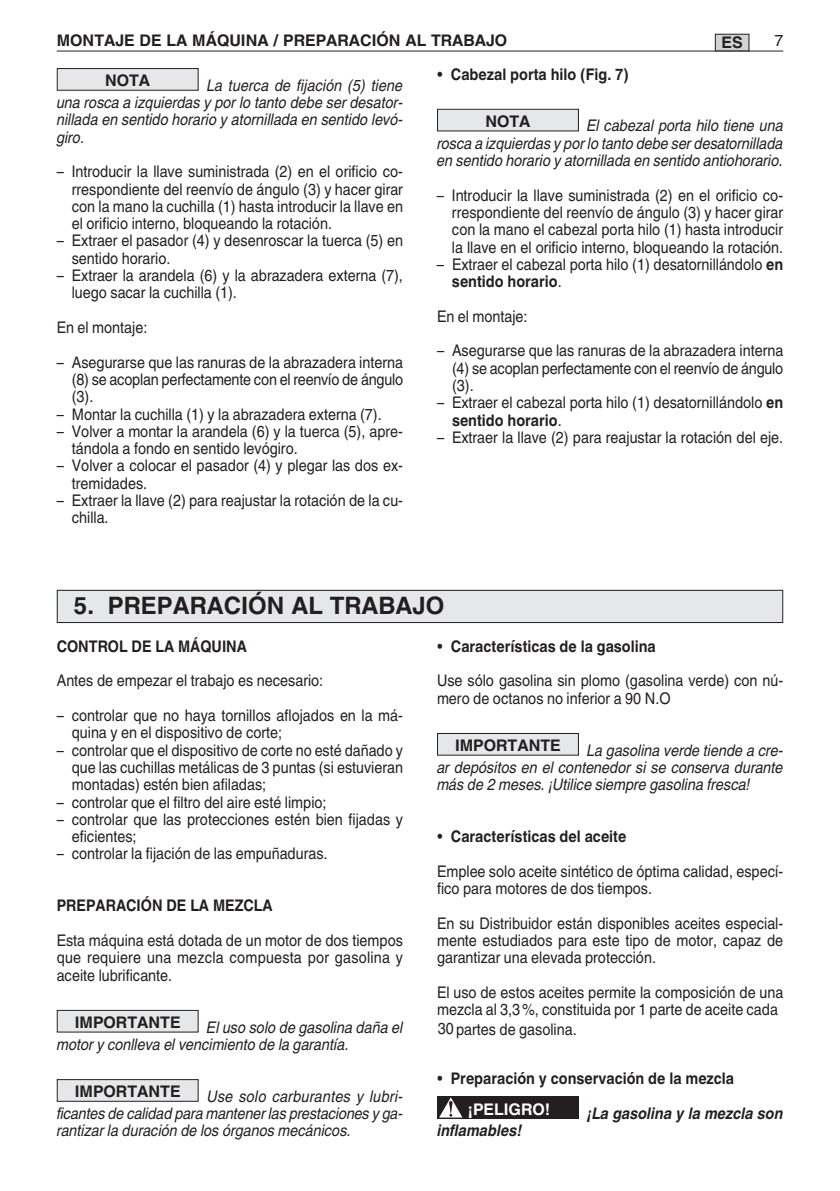
<style>
.page{position:relative;width:840px;height:1191px;background:#fff}
.page>*{position:absolute;margin:0;border:0;box-sizing:border-box;transform-origin:0 0}
.t1{font:700 24px "Helvetica World";color:#231f20}
.t2{font:16px/17.2px "Helvetica World";color:#231f20;scale:.9 1}
.t3{font:italic 16px/17.2px "Helvetica World";color:#231f20;text-align:justify;scale:.9 1}
.t4{font:700 16px "Helvetica World";color:#231f20;scale:.9 1}
.t5{font:700 16px "Helvetica World";color:#231f20}
.t6{font:italic 700 16px "Helvetica World";color:#231f20;scale:.9 1}
.t7{font:700 16px "Helvetica World";color:#fff}
.t8{font:16px "Helvetica World";color:#231f20}
.s1{font-weight:700}
</style>
<div class="page">
<div style="left:58px;top:69px;width:139px;height:21px;background:#e6e7e8"></div>
<div style="left:57px;top:68px;width:141px;height:23px;border:1px solid #231f20"></div>
<div style="left:438px;top:110px;width:139px;height:20px;background:#e6e7e8"></div>
<div style="left:437px;top:109px;width:141px;height:22px;border:1px solid #231f20"></div>
<hr style="left:57px;top:51px;width:725px;height:1px;background:#231f20">
<div style="left:715px;top:34px;width:33px;height:17px;background:#d1d3d4"></div>
<div style="left:714px;top:34px;width:34px;height:17px;border:1px solid #231f20"></div>
<div style="left:58px;top:1080px;width:139px;height:20px;background:#e6e7e8"></div>
<div style="left:57px;top:1079px;width:141px;height:22px;border:1px solid #231f20"></div>
<div style="left:58px;top:1011px;width:139px;height:20px;background:#e6e7e8"></div>
<div style="left:57px;top:1010px;width:141px;height:22px;border:1px solid #231f20"></div>
<svg style="left:437px;top:1096px;width:28px;height:23px"></svg>
<svg style="left:439px;top:1097px;width:23px;height:20px"></svg>
<svg style="left:448px;top:1101px;width:4px;height:12px"></svg>
<div style="left:465px;top:1096px;width:113px;height:23px;background:#231f20"></div>
<div style="left:438px;top:734px;width:139px;height:20px;background:#e6e7e8"></div>
<div style="left:437px;top:733px;width:141px;height:22px;border:1px solid #231f20"></div>
<div style="left:58px;top:591px;width:723px;height:31px;background:#e6e7e8"></div>
<div style="left:57px;top:590px;width:725px;height:33px;border:1px solid #231f20"></div>
<p class="t5" style="left:57px;top:31px;width:452px">MONTAJE DE LA MÁQUINA / PREPARACIÓN AL TRABAJO</p>
<p class="t5" style="left:721px;top:33px;width:23px">ES</p>
<p class="t8" style="left:773px;top:34px;width:10px">7</p>
<p class="t5" style="left:105px;top:71px;width:47px">NOTA</p>
<p class="t4" style="left:437px;top:65px;width:214px">• Cabezal porta hilo (Fig. 7)</p>
<p class="t3" style="left:436px;top:119px;width:386px;text-indent:150px">El cabezal porta hilo tiene una rosca a izquierdas y por lo tanto debe ser desatornillada en sentido horario y atornillada en sentido antiohorario.</p>
<p class="t2" style="left:451px;top:188px;width:369px;text-align:justify;text-indent:-15px">– Introducir la llave suministrada (2) en el orificio co&shy;rrespondiente del reenvío de ángulo (3) y hacer girar con la mano el cabezal porta hilo (1) hasta introducir la llave en el orificio interno, bloqueando la rotación.</p>
<p class="t2" style="left:451px;top:257px;width:369px;text-indent:-15px">– Extraer el cabezal porta hilo (1) desatornillándolo <span class="s1">en sentido horario</span>.</p>
<p class="t2" style="left:437px;top:309px;width:102px">En el montaje:</p>
<p class="t2" style="left:452px;top:344px;width:369px;text-align:justify;text-indent:-15px">– Asegurarse que las ranuras de la abrazadera interna (4) se acoplan perfectamente con el reenvío de ángulo (3).</p>
<p class="t2" style="left:452px;top:396px;width:369px;text-indent:-15px">– Extraer el cabezal porta hilo (1) desatornillándolo <span class="s1">en sentido horario</span>.</p>
<p class="t2" style="left:437px;top:430px;width:386px">– Extraer la llave (2) para reajustar la rotación del eje.</p>
<p class="t3" style="left:57px;top:78px;width:386px;text-indent:150px">La tuerca de fijación (5) tiene una rosca a izquierdas y por lo tanto debe ser desator&shy;nillada en sentido horario y atornillada en sentido levó&shy;giro.</p>
<p class="t2" style="left:72px;top:165px;width:369px;text-align:justify;text-indent:-15px">– Introducir la llave suministrada (2) en el orificio co&shy;rrespondiente del reenvío de ángulo (3) y hacer girar con la mano la cuchilla (1) hasta introducir la llave en el orificio interno, bloqueando la rotación.</p>
<p class="t2" style="left:72px;top:234px;width:369px;text-indent:-15px">– Extraer el pasador (4) y desenroscar la tuerca (5) en sentido horario.</p>
<p class="t2" style="left:72px;top:268px;width:369px;text-indent:-15px">– Extraer la arandela (6) y la abrazadera externa (7), luego sacar la cuchilla (1).</p>
<p class="t2" style="left:57px;top:320px;width:102px">En el montaje:</p>
<p class="t2" style="left:72px;top:355px;width:369px;text-align:justify;text-indent:-15px">– Asegurarse que las ranuras de la abrazadera interna (8) se acoplan perfectamente con el reenvío de ángulo (3).</p>
<p class="t2" style="left:57px;top:407px;width:362px">– Montar la cuchilla (1) y la abrazadera externa (7).</p>
<p class="t2" style="left:72px;top:424px;width:369px;text-indent:-15px">– Volver a montar la arandela (6) y la tuerca (5), apre&shy;tándola a fondo en sentido levógiro.</p>
<p class="t2" style="left:72px;top:459px;width:369px;text-indent:-15px">– Volver a colocar el pasador (4) y plegar las dos ex&shy;tremidades.</p>
<p class="t2" style="left:72px;top:493px;width:369px;text-indent:-15px">– Extraer la llave (2) para reajustar la rotación de la cu&shy;chilla.</p>
<p class="t5" style="left:485px;top:112px;width:47px">NOTA</p>
<h1 class="t1" style="left:74px;top:592px;width:372px">5. PREPARACIÓN AL TRABAJO</h1>
<p class="t4" style="left:57px;top:637px;width:213px">CONTROL DE LA MÁQUINA</p>
<p class="t2" style="left:57px;top:674px;width:297px">Antes de empezar el trabajo es necesario:</p>
<p class="t2" style="left:72px;top:708px;width:369px;text-indent:-15px">– controlar que no haya tornillos aflojados en la má&shy;quina y en el dispositivo de corte;</p>
<p class="t2" style="left:72px;top:743px;width:369px;text-align:justify;text-indent:-15px">– controlar que el dispositivo de corte no esté dañado y que las cuchillas metálicas de 3 puntas (si estuvieran montadas) estén bien afiladas;</p>
<p class="t2" style="left:57px;top:795px;width:301px">– controlar que el filtro del aire esté limpio;</p>
<p class="t2" style="left:72px;top:812px;width:369px;text-indent:-15px">– controlar que las protecciones estén bien fijadas y eficientes;</p>
<p class="t2" style="left:57px;top:847px;width:302px">– controlar la fijación de las empuñaduras.</p>
<p class="t4" style="left:57px;top:896px;width:241px">PREPARACIÓN DE LA MEZCLA</p>
<p class="t2" style="left:57px;top:933px;width:386px;text-align:justify">Esta máquina está dotada de un motor de dos tiempos que requiere una mezcla compuesta por gasolina y aceite lubrificante.</p>
<p class="t5" style="left:75px;top:1012px;width:107px">IMPORTANTE</p>
<p class="t3" style="left:57px;top:1020px;width:386px;text-indent:150px">El uso solo de gasolina daña el motor y conlleva el vencimiento de la garantía.</p>
<p class="t3" style="left:57px;top:1089px;width:386px;text-indent:150px">Use solo carburantes y lubri&shy;ficantes de calidad para mantener las prestaciones y ga&shy;rantizar la duración de los órganos mecánicos.</p>
<p class="t5" style="left:75px;top:1082px;width:107px">IMPORTANTE</p>
<p class="t4" style="left:437px;top:637px;width:244px">• Características de la gasolina</p>
<p class="t2" style="left:437px;top:674px;width:386px">Use sólo gasolina sin plomo (gasolina verde) con nú&shy;mero de octanos no inferior a 90 N.O</p>
<p class="t5" style="left:455px;top:736px;width:107px">IMPORTANTE</p>
<p class="t3" style="left:437px;top:743px;width:386px;text-indent:150px">La gasolina verde tiende a cre&shy;ar depósitos en el contenedor si se conserva durante más de 2 meses. ¡Utilice siempre gasolina fresca!</p>
<p class="t4" style="left:437px;top:827px;width:212px">• Características del aceite</p>
<p class="t2" style="left:437px;top:864px;width:386px">Emplee solo aceite sintético de óptima calidad, especí&shy;fico para motores de dos tiempos.</p>
<p class="t2" style="left:437px;top:916px;width:386px;text-align:justify">En su Distribuidor están disponibles aceites especial&shy;mente estudiados para este tipo de motor, capaz de garantizar una elevada protección.</p>
<p class="t2" style="left:437px;top:985px;width:386px">El uso de estos aceites permite la composición de una mezcla al 3,3%, constituida por 1 parte de aceite cada</p>
<p class="t2" style="left:437px;top:1022px;width:156px">30 partes de gasolina.</p>
<p class="t4" style="left:437px;top:1069px;width:331px">• Preparación y conservación de la mezcla</p>
<p class="t6" style="left:587px;top:1107px;width:219px">¡La gasolina y la mezcla son</p>
<p class="t6" style="left:437px;top:1124px;width:96px">inflamables!</p>
<p class="t7" style="left:467px;top:1100px;width:84px">¡PELIGRO!</p>
</div>
